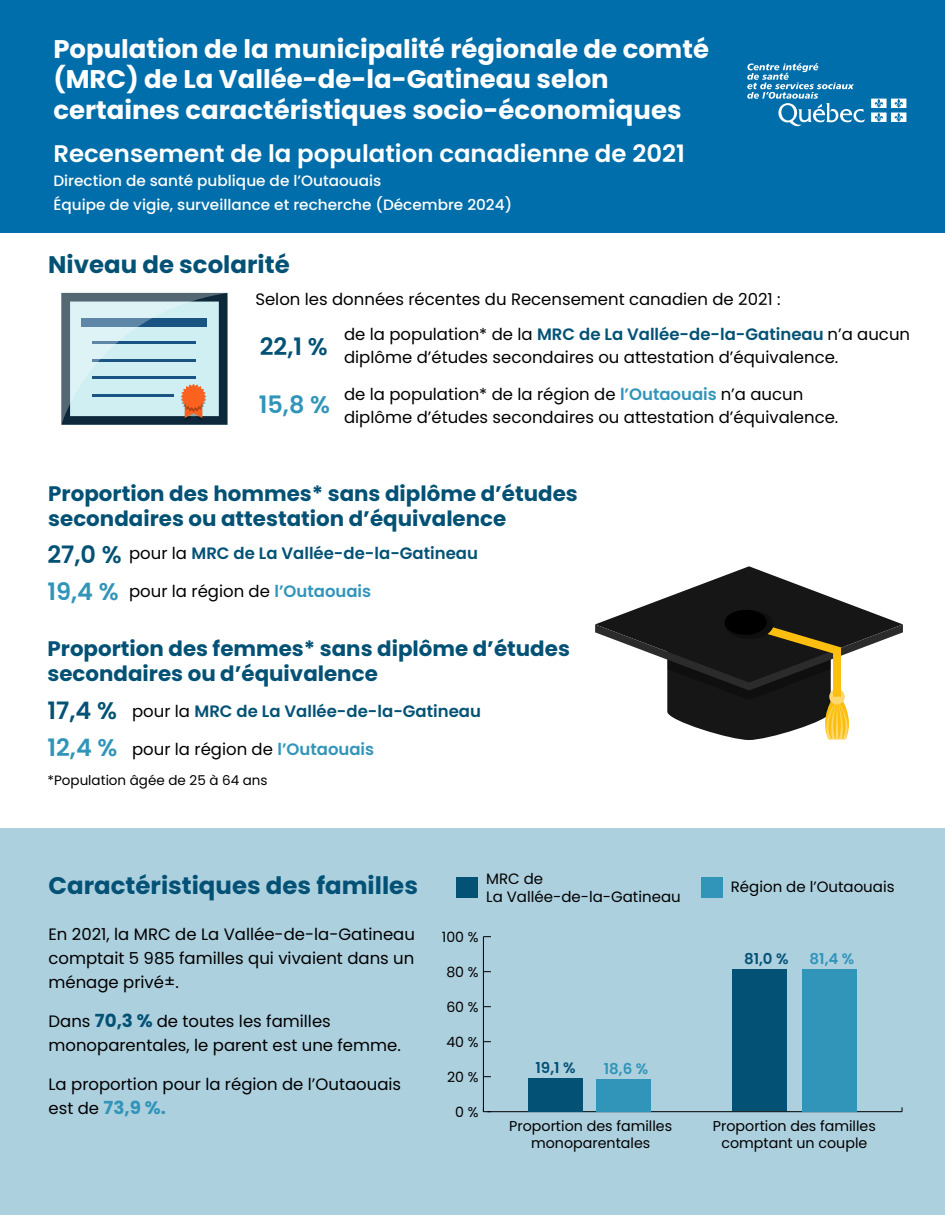
<style>
.page{position:relative;width:945px;height:1215px;background:#fff}
.page>*{position:absolute;margin:0;border:0;box-sizing:border-box;transform-origin:0 0}
.t1{font:700 25.5px/30.6px "Poppins";color:#fff}
.t2{font:700 24px "Poppins";color:#035275}
.t3{font:600 24px "Poppins";color:#fff}
.t4{font:600 24px "Poppins";color:#035275}
.t5{font:600 24px "Poppins";color:#3195b9}
.t6{font:700 21px/25.2px "Poppins";color:#035275}
.t7{font:700 18px "Poppins";color:#3195b9}
.t8{font:16.5px/24px "Poppins";color:#000}
.t9{font:600 16.5px "Poppins";color:#035275}
.t10{font:500 15px/24px "Poppins";color:#fff}
.t11{font:15px/18px "Poppins";color:#000}
.t12{font:600 15px "Poppins";color:#035275}
.t13{font:600 15px "Poppins";color:#3195b9}
.t14{font:14.25px/17.1px "Poppins";color:#000;text-align:center}
.t15{font:14.1px "Poppins";color:#000}
.t16{font:13.5px "Poppins";color:#000}
.s1{font-weight:600;color:#035275}
.s2{font-weight:600;color:#3195b9}
.s3{font-weight:400;color:#000}
.s4{font-weight:700;font-size:18px;color:#035275}
.s5{font-weight:400;font-size:16.5px;color:#000}
</style>
<div class="page">
<div style="left:0;top:0;width:945px;height:233px;background:#006eaa"></div>
<svg style="left:747px;top:63px;width:118px;height:63px"></svg>
<svg style="left:871px;top:99px;width:35px;height:23px"></svg>
<svg style="left:61px;top:293px;width:166px;height:132px;background:#9db7c0"></svg>
<svg style="left:595px;top:566px;width:308px;height:174px"></svg>
<div style="left:725px;top:610px;width:42px;height:25px;background:#000;border-radius:50%"></div>
<div style="left:0;top:829px;width:945px;height:386px;background:#add0df"></div>
<hr style="left:487px;top:1111px;width:415px;height:1px;background:#000">
<div style="left:596px;top:1079px;width:55px;height:32px;background:#3195b9"></div>
<div style="left:802px;top:969px;width:55px;height:142px;background:#3195b9"></div>
<div style="left:528px;top:1078px;width:54px;height:33px;background:#035275"></div>
<div style="left:732px;top:970px;width:55px;height:141px;background:#035275"></div>
<hr style="left:483px;top:937px;width:1px;height:175px;background:#000">
<div style="left:701px;top:877px;width:21px;height:21px;background:#3195b9"></div>
<div style="left:456px;top:877px;width:22px;height:21px;background:#035275"></div>
<h1 class="t1" style="left:53px;top:34px;width:657px">Population de la municipalité régionale de comté (MRC) de La Vallée-de-la-Gatineau selon certaines caractéristiques socio-économiques</h1>
<h2 class="t3" style="left:53px;top:140px;width:633px">Recensement de la population canadienne de 2021</h2>
<p class="t10" style="left:53px;top:169px;width:460px">Direction de santé publique de l’Outaouais<br>Équipe de vigie, surveillance et recherche (Décembre 2024)</p>
<h2 class="t2" style="left:48px;top:250px;width:243px">Niveau de scolarité</h2>
<p class="t8" style="left:255px;top:287px;width:527px">Selon les données récentes du Recensement canadien de 2021 :</p>
<h2 class="t4" style="left:260px;top:332px;width:69px">22,1 %</h2>
<h2 class="t5" style="left:259px;top:390px;width:73px">15,8 %</h2>
<p class="t8" style="left:344px;top:324px;width:568px;line-height:22.5px">de la population* de la <span class="s1">MRC de La Vallée-de-la-Gatineau</span> n’a aucun diplôme d’études secondaires ou attestation d’équivalence.</p>
<p class="t8" style="left:344px;top:384px;width:496px;line-height:22.5px">de la population* de la région de <span class="s2">l’Outaouais</span> n’a aucun diplôme d’études secondaires ou attestation d’équivalence.</p>
<p class="t6" style="left:48px;top:481px;width:531px">Proportion des hommes* sans diplôme d’études secondaires ou attestation d’équivalence</p>
<h2 class="t4" style="left:48px;top:540px;width:76px">27,0 %</h2>
<h2 class="t5" style="left:48px;top:577px;width:73px">19,4 %</h2>
<p class="t9" style="left:129px;top:544px;width:350px"><span class="s3">pour la</span> MRC de La Vallée-de-la-Gatineau</p>
<p class="t8" style="left:129px;top:579px;width:244px">pour la région de <span class="s2">l’Outaouais</span></p>
<p class="t6" style="left:48px;top:636px;width:524px">Proportion des femmes* sans diplôme d’études secondaires ou d’équivalence</p>
<h2 class="t4" style="left:48px;top:696px;width:71px">17,4 %</h2>
<h2 class="t5" style="left:48px;top:733px;width:72px">12,4 %</h2>
<p class="t9" style="left:132px;top:702px;width:350px"><span class="s3">pour la</span> MRC de La Vallée-de-la-Gatineau</p>
<p class="t8" style="left:132px;top:737px;width:244px">pour la région de <span class="s2">l’Outaouais</span></p>
<p class="t16" style="left:48px;top:773px;width:222px">*Population âgée de 25 à 64 ans</p>
<h2 class="t2" style="left:49px;top:872px;width:371px">Caractéristiques des familles</h2>
<p class="t8" style="left:49px;top:923px;width:368px;text-align:justify">En 2021, la MRC de La Vallée-de-la-Gatineau comptait 5 985 familles qui vivaient dans un ménage privé±.</p>
<p class="t8" style="left:49px;top:1010px;width:354px">Dans <span class="s4">70,3 %</span> de toutes les familles monoparentales, le parent est une femme.</p>
<p class="t8" style="left:49px;top:1073px;width:354px">La proportion pour la région de l’Outaouais</p>
<p class="t7" style="left:49px;top:1098px;width:119px"><span class="s5">est de</span> 73,9 %.</p>
<p class="t11" style="left:486px;top:869px;width:196px">MRC de<br>La Vallée-de-la-Gatineau</p>
<p class="t11" style="left:731px;top:878px;width:165px">Région de l’Outaouais</p>
<p class="t15" style="left:442px;top:929px;width:38px">100 %</p>
<p class="t15" style="left:446px;top:964px;width:34px">80 %</p>
<p class="t15" style="left:446px;top:999px;width:34px">60 %</p>
<p class="t15" style="left:446px;top:1034px;width:34px">40 %</p>
<p class="t15" style="left:447px;top:1069px;width:33px">20 %</p>
<p class="t15" style="left:455px;top:1104px;width:25px">0 %</p>
<p class="t12" style="left:536px;top:1059px;width:42px">19,1 %</p>
<p class="t13" style="left:604px;top:1060px;width:46px">18,6 %</p>
<p class="t12" style="left:744px;top:950px;width:46px">81,0 %</p>
<p class="t13" style="left:810px;top:950px;width:46px">81,4 %</p>
<p class="t14" style="left:509px;top:1117px;width:164px">Proportion des familles monoparentales</p>
<p class="t14" style="left:713px;top:1117px;width:164px">Proportion des familles comptant un couple</p>
</div>
